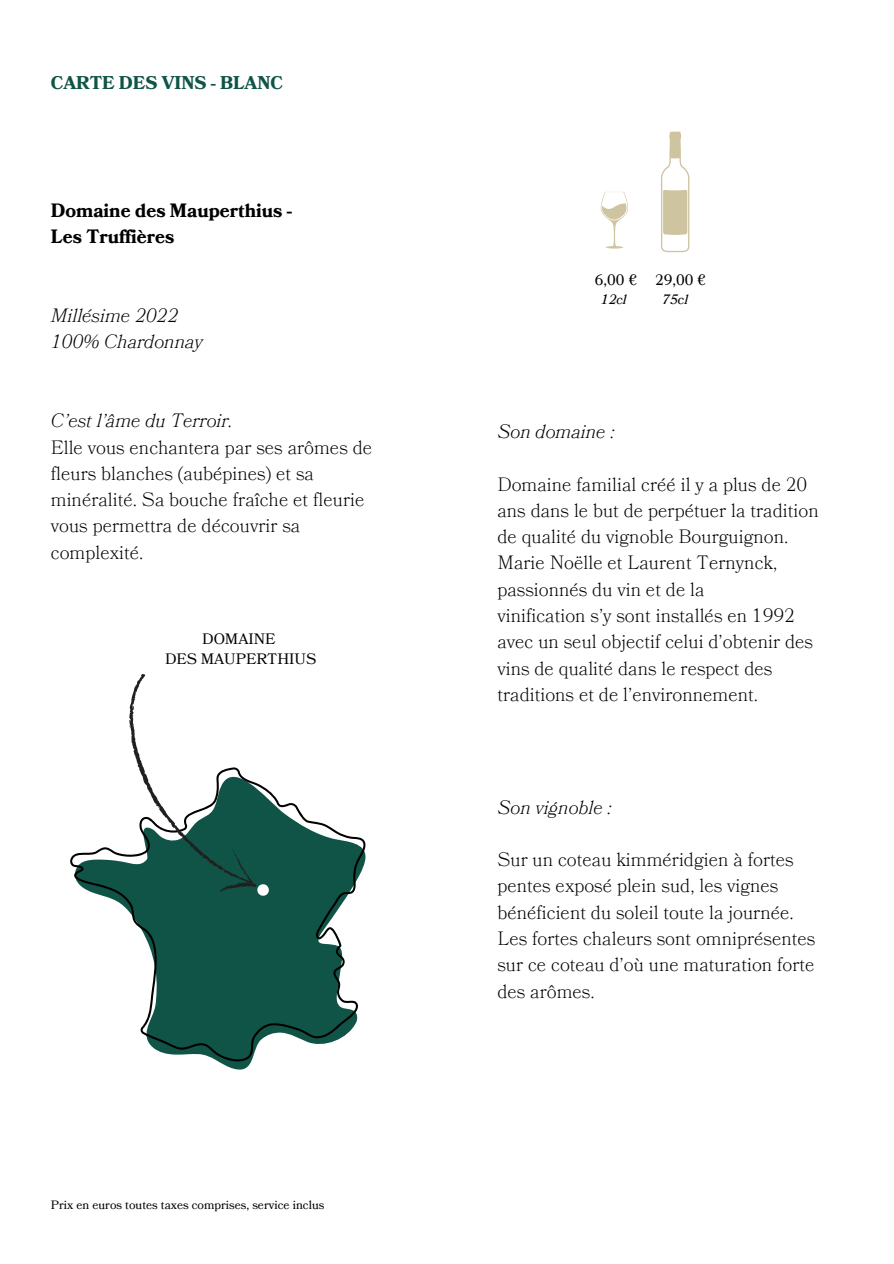
<style>
.page{position:relative;width:894px;height:1264px;background:#fff}
.page>*{position:absolute;margin:0;border:0;box-sizing:border-box;transform-origin:0 0}
.t1{font:300 18.75px/26.2px "Bookmania";color:#000}
.t2{font:italic 300 18.75px/26.2px "Bookmania";color:#000}
.t3{font:700 18.75px/26.2px "Bookmania";color:#000}
.t4{font:700 18px "Bookmania";color:#0f5446}
.t5{font:15px/20.2px "Bookmania";color:#000;text-align:center}
.t6{font:italic 13.5px "Bookmania";color:#000}
.t7{font:12px "Bookmania";color:#000}
.s1{font-style:italic}
</style>
<div class="page">
<svg style="left:600px;top:192px;width:27px;height:56px"></svg>
<svg style="left:661px;top:132px;width:28px;height:120px"></svg>
<svg style="left:70px;top:790px;width:295px;height:271px;fill:#0f5446"></svg>
<svg style="left:110px;top:673px;width:158px;height:237px"></svg>
<h4 class="t4" style="left:51px;top:70px;width:233px">CARTE DES VINS - BLANC</h4>
<h3 class="t3" style="left:51px;top:198px;width:243px">Domaine des Mauperthius -<br>Les Truffières</h3>
<h3 class="t2" style="left:51px;top:303px;width:153px">Millésime 2022<br>100% Chardonnay</h3>
<h1 class="t5" style="left:594px;top:270px;width:44px">6,00 €</h1>
<h2 class="t5" style="left:655px;top:270px;width:52px">29,00 €</h2>
<h5 class="t6" style="left:600px;top:291px;width:27px">12cl</h5>
<h5 class="t6" style="left:662px;top:290px;width:27px">75cl</h5>
<h4 class="t1" style="left:51px;top:408px;width:323px"><span class="s1">C’est l’âme du Terroir.<br></span>Elle vous enchantera par ses arômes de fleurs blanches (aubépines) et sa minéralité. Sa bouche fraîche et fleurie vous permettra de découvrir sa complexité.</h4>
<p class="t2" style="left:497px;top:419px;width:119px">Son domaine :</p>
<p class="t1" style="left:497px;top:471px;width:323px">Domaine familial créé il y a plus de 20 ans dans le but de perpétuer la tradition de qualité du vignoble Bourguignon.<br>Marie Noëlle et Laurent Ternynck, passionnés du vin et de la<br>vinification s’y sont installés en 1992 avec un seul objectif celui d’obtenir des vins de qualité dans le respect des traditions et de l’environnement.</p>
<p class="t5" style="left:165px;top:629px;width:153px">DOMAINE<br>DES MAUPERTHIUS</p>
<h4 class="t7" style="left:51px;top:1197px;width:275px">Prix en euros toutes taxes comprises, service inclus</h4>
<p class="t2" style="left:497px;top:794px;width:116px">Son vignoble :</p>
<p class="t1" style="left:497px;top:847px;width:319px">Sur un coteau kimméridgien à fortes pentes exposé plein sud, les vignes bénéficient du soleil toute la journée.<br>Les fortes chaleurs sont omniprésentes sur ce coteau d’où une maturation forte des arômes.</p>
</div>
